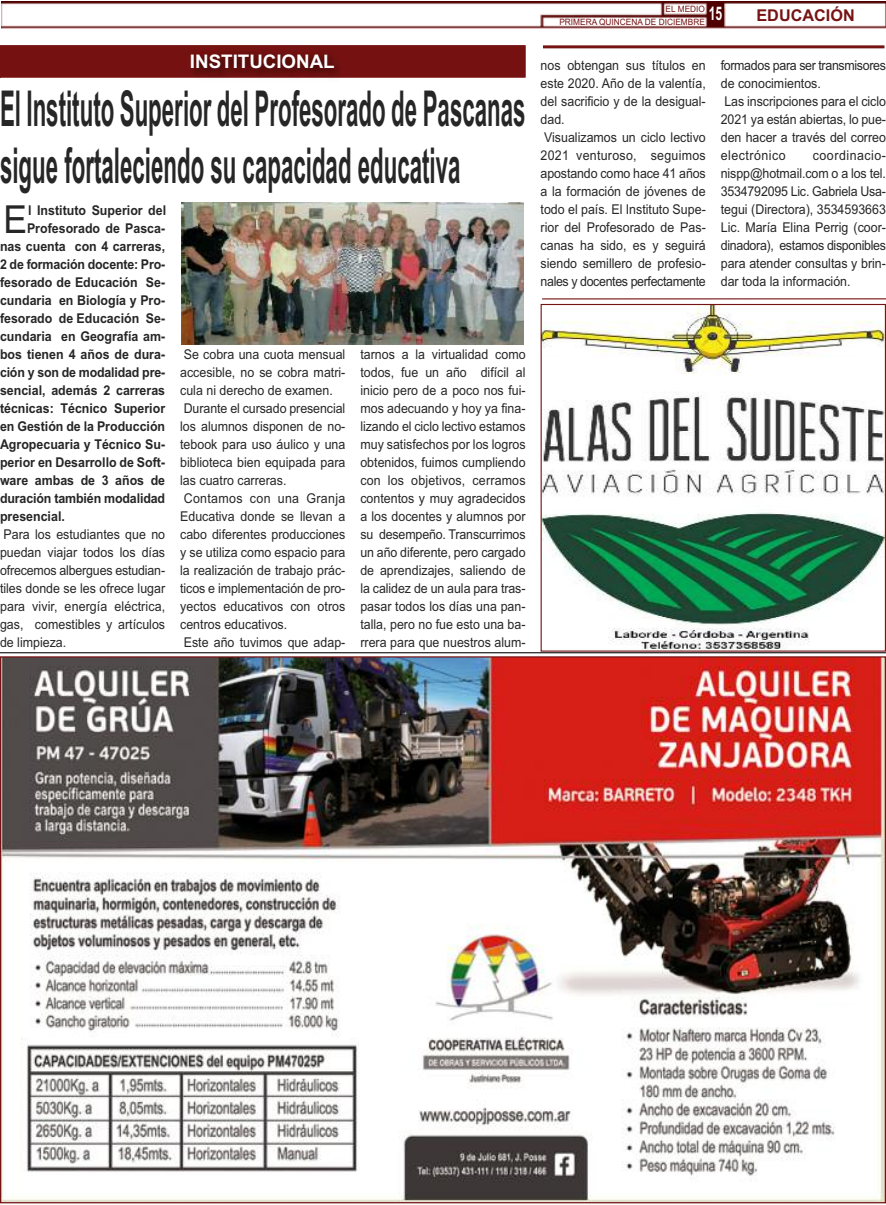
<style>
.page{position:relative;width:886px;height:1205px;background:#fff}
.page>*{position:absolute;margin:0;border:0;box-sizing:border-box;transform-origin:0 0}
.t1{font:700 49.5px/57px "Arial";color:#272627;scale:.45 1}
.t2{font:38.62px "Arial";color:#272627;scale:.92 1}
.t3{font:700 18.75px "Arial";color:#fff}
.t4{font:700 16.25px "Arial";color:#761313}
.t5{font:13.5px/18px "Arial";color:#272627;text-align:justify;scale:.92 1}
.t6{font:700 13.5px "Arial";color:#272627;scale:.92 1}
.t7{font:8.75px/13.2px "Arial";color:#761313;scale:.95 1}
</style>
<div class="page">
<img style="left:2px;top:658px;width:882px;height:543px">
<hr style="left:0;top:652px;width:886px;height:1px;background:#272627">
<svg style="left:0;top:45px;width:525px;height:33px;background:#721312"></svg>
<hr style="left:542px;top:298px;width:344px;height:1px;background:#761313">
<img style="left:1px;top:1px;width:885px;height:27px">
<img style="left:542px;top:306px;width:342px;height:344px">
<div style="left:540px;top:304px;width:346px;height:348px;border:1px solid #761313"></div>
<hr style="left:543px;top:45px;width:341px;height:3px;background:#761313">
<img style="left:182px;top:203px;width:342px;height:142px">
<h3 class="t3" style="left:190px;top:50px;width:146px">INstItuCIoNAl</h3>
<h1 class="t1" style="left:0;top:81px;width:1169px">el Instituto superior del Profesorado de Pascanas sigue fortaleciendo su capacidad educativa</h1>
<h2 class="t2" style="left:4px;top:197px;width:27px">E</h2>
<p class="t6" style="left:28px;top:203px;width:152px">l Instituto superior del</p>
<p class="t6" style="left:27px;top:221px;width:152px">Profesorado de Pasca-</p>
<p class="t6" style="left:0;top:239px;width:181px">nas cuenta con 4 carreras,</p>
<p class="t6" style="left:0;top:257px;width:181px">2 de formación docente: Pro-</p>
<p class="t6" style="left:0;top:275px;width:181px">fesorado de educación se-</p>
<p class="t6" style="left:0;top:293px;width:181px">cundaria en Biología y Pro-</p>
<p class="t6" style="left:0;top:311px;width:181px">fesorado de educación se-</p>
<p class="t6" style="left:0;top:329px;width:181px">cundaria en geografía am-</p>
<p class="t6" style="left:0;top:347px;width:181px">bos tienen 4 años de dura-</p>
<p class="t6" style="left:0;top:365px;width:181px">ción y son de modalidad pre-</p>
<p class="t6" style="left:0;top:383px;width:181px">sencial, además 2 carreras</p>
<p class="t6" style="left:0;top:401px;width:181px">técnicas: técnico superior</p>
<p class="t6" style="left:0;top:419px;width:181px">en gestión de la Producción</p>
<p class="t6" style="left:0;top:437px;width:181px">Agropecuaria y técnico su-</p>
<p class="t6" style="left:0;top:455px;width:181px">perior en desarrollo de soft-</p>
<p class="t6" style="left:0;top:473px;width:181px">ware ambas de 3 años de</p>
<p class="t6" style="left:0;top:491px;width:181px">duración también modalidad</p>
<p class="t6" style="left:0;top:509px;width:72px">presencial.</p>
<p class="t5" style="left:0;top:526px;width:181px">Para los estudiantes que no puedan viajar todos los días ofrecemos albergues estudian&shy;tiles donde se les ofrece lugar para vivir, energía eléctrica, gas, comestibles y artículos de limpieza.</p>
<p class="t5" style="left:180px;top:346px;width:181px;text-align:left">Se cobra una cuota mensual accesible, no se cobra matri&shy;cula ni derecho de examen.<br>Durante el cursado presencial los alumnos disponen de no&shy;tebook para uso áulico y una biblioteca bien equipada para las cuatro carreras.<br>Contamos con una Granja<br>Educativa donde se llevan a cabo diferentes producciones y se utiliza como espacio para la realización de trabajo prác&shy;ticos e implementación de pro&shy;yectos educativos con otros centros educativos.<br>Este año tuvimos que adap-</p>
<p class="t5" style="left:360px;top:346px;width:181px">tarnos a la virtualidad como todos, fue un año difícil al inicio pero de a poco nos fui&shy;mos adecuando y hoy ya fina&shy;lizando el ciclo lectivo estamos muy satisfechos por los logros obtenidos, fuimos cumpliendo con los objetivos, cerramos contentos y muy agradecidos a los docentes y alumnos por su desempeño. Transcurrimos un año diferente, pero cargado de aprendizajes, saliendo de la calidez de un aula para tras&shy;pasar todos los días una pan&shy;talla, pero no fue esto una ba&shy;rrera para que nuestros alum-</p>
<p class="t7" style="left:559px;top:2px;width:173px;text-indent:106px">EL MEDIO<br>PRIMERA QUINCENA DE DICIEMBRE <sup>15</sup></p>
<p class="t5" style="left:540px;top:56px;width:181px;text-align:left">nos obtengan sus títulos en este 2020. Año de la valentía, del sacrificio y de la desigual&shy;dad.<br>Visualizamos un ciclo lectivo<br>2021 venturoso, seguimos apostando como hace 41 años a la formación de jóvenes de todo el país. El Instituto Supe&shy;rior del Profesorado de Pas&shy;canas ha sido, es y seguirá siendo semillero de profesio&shy;nales y docentes perfectamente</p>
<p class="t5" style="left:721px;top:56px;width:181px;text-align:left">formados para ser transmisores de conocimientos.<br>Las inscripciones para el ciclo<br>2021 ya están abiertas, lo pue&shy;den hacer a través del correo electrónico</p>
<p class="t4" style="left:756px;top:6px;width:100px">eduCACIóN</p>
<p class="t5" style="left:721px;top:146px;width:181px;text-indent:92px">coordinacio&shy;nispp@hotmail.com o a los tel.<br>3534792095 Lic. Gabriela Usa&shy;tegui (Directora), 3534593663<br>Lic. María Elina Perrig (coor&shy;dinadora), estamos disponibles para atender consultas y brin&shy;dar toda la información.</p>
</div>
